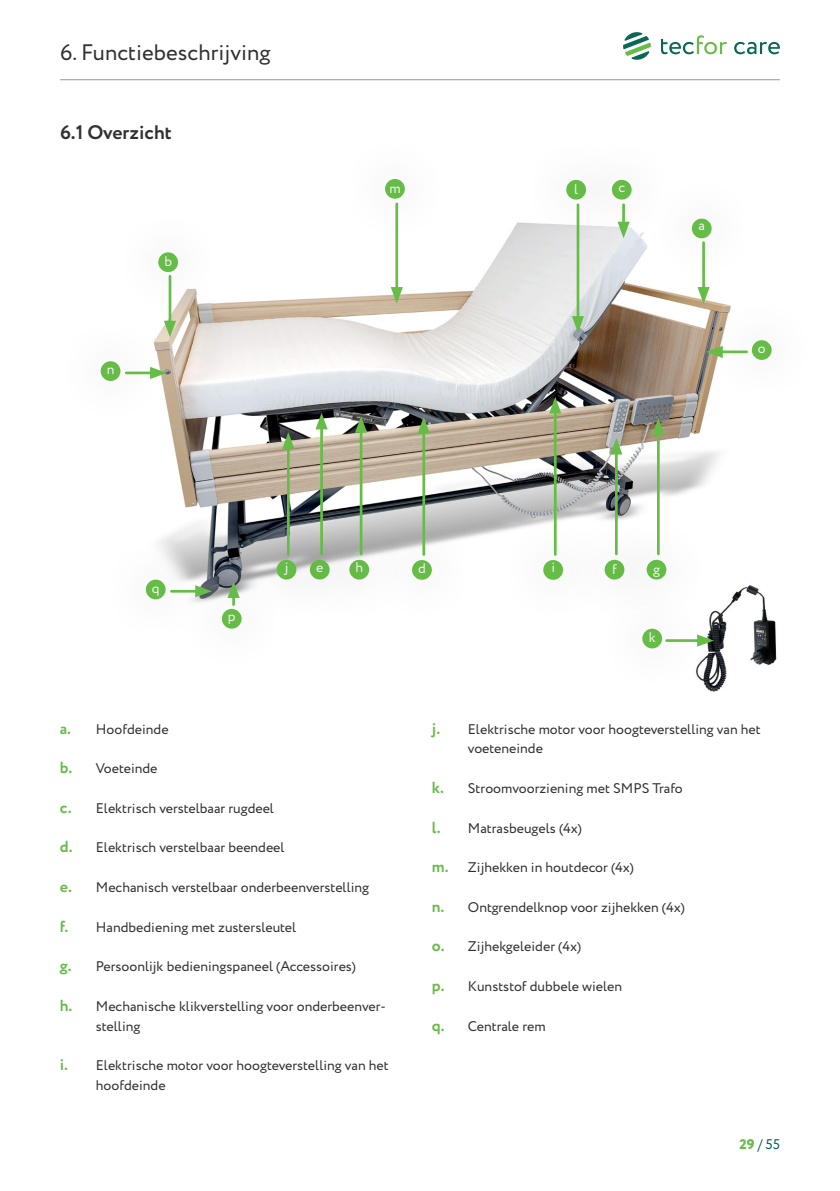
<style>
.page{position:relative;width:840px;height:1191px;background:#fff}
.page>*{position:absolute;margin:0;border:0;box-sizing:border-box;transform-origin:0 0}
.Page_Title_Main{font:22.4px "Circe";color:#312f30}
.t1{font:700 19.6px "Circe";color:#312f30}
.t2{font:14px/19.8px "Circe";color:#312f30}
.t3{font:14px "Circe";color:#f2f3f4}
.t4{font:14px "Circe";color:#046350}
.s1{font-weight:700;font-size:16px;color:#65bc46}
.s2{font-weight:800;color:#65bc46}
</style>
<div class="page">
<hr style="left:60px;top:79px;width:719px;height:1px;background:#312f30">
<svg style="left:661px;top:35px;width:65px;height:19px"></svg>
<svg style="left:734px;top:42px;width:45px;height:12px"></svg>
<svg style="left:623px;top:32px;width:27px;height:28px"></svg>
<img style="left:164px;top:222px;width:555px;height:343px">
<div style="left:647px;top:175px;width:108px;height:107px;background:#fefefe"></div>
<div style="left:691px;top:219px;width:20px;height:19px;background:#65bc46;border-radius:50%"></div>
<div style="left:178px;top:565px;width:107px;height:107px;background:#312f30;opacity:.3"></div>
<div style="left:222px;top:609px;width:19px;height:19px;background:#65bc46;border-radius:50%"></div>
<div style="left:522px;top:136px;width:107px;height:107px;background:#312f30;opacity:.3"></div>
<div style="left:642px;top:628px;width:19px;height:20px;background:#65bc46;border-radius:50%"></div>
<div style="left:707px;top:296px;width:108px;height:108px;background:#312f30;opacity:.3"></div>
<div style="left:751px;top:340px;width:20px;height:20px;background:#65bc46;border-radius:50%"></div>
<div style="left:101px;top:361px;width:19px;height:20px;background:#65bc46;border-radius:50%"></div>
<div style="left:567px;top:136px;width:108px;height:107px;background:#312f30;opacity:.3"></div>
<div style="left:611px;top:180px;width:20px;height:20px;background:#65bc46;border-radius:50%"></div>
<div style="left:114px;top:208px;width:108px;height:108px;background:#312f30;opacity:.3"></div>
<div style="left:158px;top:252px;width:20px;height:20px;background:#65bc46;border-radius:50%"></div>
<div style="left:368px;top:516px;width:107px;height:107px;background:#312f30;opacity:.3"></div>
<div style="left:412px;top:560px;width:19px;height:20px;background:#65bc46;border-radius:50%"></div>
<div style="left:266px;top:516px;width:107px;height:107px;background:#312f30;opacity:.3"></div>
<hr style="left:168px;top:276px;width:3px;height:49px;background:#65bc46">
<svg style="left:164px;top:321px;width:12px;height:16px"></svg>
<img style="left:696px;top:585px;width:81px;height:107px">
<hr style="left:701px;top:242px;width:3px;height:50px;background:#65bc46">
<svg style="left:697px;top:287px;width:12px;height:17px"></svg>
<hr style="left:622px;top:205px;width:2px;height:21px;background:#65bc46">
<svg style="left:617px;top:222px;width:12px;height:16px"></svg>
<hr style="left:422px;top:428px;width:3px;height:126px;background:#65bc46">
<svg style="left:417px;top:416px;width:12px;height:17px"></svg>
<hr style="left:320px;top:424px;width:3px;height:130px;background:#65bc46">
<svg style="left:315px;top:413px;width:12px;height:16px"></svg>
<hr style="left:614px;top:450px;width:3px;height:104px;background:#65bc46">
<svg style="left:610px;top:438px;width:12px;height:16px"></svg>
<div style="left:602px;top:516px;width:107px;height:107px;background:#fcfcfc"></div>
<div style="left:646px;top:560px;width:20px;height:19px;background:#65bc46;border-radius:50%"></div>
<hr style="left:656px;top:430px;width:3px;height:124px;background:#65bc46">
<svg style="left:652px;top:418px;width:12px;height:17px"></svg>
<hr style="left:359px;top:428px;width:3px;height:126px;background:#65bc46">
<svg style="left:355px;top:416px;width:12px;height:17px"></svg>
<div style="left:499px;top:516px;width:107px;height:107px;background:#fdfdfd"></div>
<div style="left:543px;top:560px;width:19px;height:20px;background:#65bc46;border-radius:50%"></div>
<hr style="left:553px;top:409px;width:3px;height:145px;background:#65bc46">
<svg style="left:549px;top:397px;width:12px;height:16px"></svg>
<div style="left:233px;top:516px;width:107px;height:107px;background:#312f30;opacity:.3"></div>
<div style="left:276px;top:560px;width:20px;height:19px;background:#65bc46;border-radius:50%"></div>
<hr style="left:287px;top:444px;width:2px;height:110px;background:#65bc46">
<svg style="left:282px;top:432px;width:12px;height:17px"></svg>
<hr style="left:666px;top:639px;width:35px;height:3px;background:#65bc46">
<svg style="left:696px;top:634px;width:17px;height:12px"></svg>
<hr style="left:576px;top:205px;width:3px;height:116px;background:#65bc46">
<svg style="left:571px;top:316px;width:12px;height:17px"></svg>
<div style="left:341px;top:135px;width:107px;height:107px;background:#fefefe"></div>
<div style="left:385px;top:179px;width:19px;height:20px;background:#65bc46;border-radius:50%"></div>
<hr style="left:395px;top:204px;width:3px;height:88px;background:#65bc46">
<svg style="left:390px;top:287px;width:12px;height:17px"></svg>
<hr style="left:126px;top:371px;width:29px;height:3px;background:#65bc46">
<svg style="left:150px;top:367px;width:17px;height:12px"></svg>
<hr style="left:717px;top:350px;width:29px;height:3px;background:#65bc46">
<svg style="left:705px;top:346px;width:17px;height:12px"></svg>
<svg style="left:227px;top:581px;width:12px;height:23px"></svg>
<div style="left:102px;top:536px;width:107px;height:107px;background:#312f30;opacity:.3"></div>
<div style="left:146px;top:579px;width:19px;height:20px;background:#65bc46;border-radius:50%"></div>
<hr style="left:171px;top:590px;width:29px;height:2px;background:#65bc46">
<svg style="left:195px;top:585px;width:17px;height:12px"></svg>
<p class="Page_Title_Main" style="left:60px;top:38px;width:212px">6. Functiebeschrijving</p>
<h4 class="t1" style="left:60px;top:119px;width:113px">6.1 Overzicht</h4>
<p class="t3" style="left:107px;top:360px;width:9px">n</p>
<p class="t3" style="left:164px;top:252px;width:9px">b</p>
<p class="t3" style="left:389px;top:179px;width:13px">m</p>
<p class="t3" style="left:574px;top:180px;width:6px">l</p>
<p class="t3" style="left:618px;top:178px;width:8px">c</p>
<p class="t3" style="left:698px;top:216px;width:8px">a</p>
<p class="t3" style="left:757px;top:339px;width:9px">o</p>
<p class="t3" style="left:152px;top:578px;width:9px">q</p>
<p class="t3" style="left:228px;top:607px;width:9px">p</p>
<p class="t3" style="left:355px;top:557px;width:9px">h</p>
<p class="t3" style="left:612px;top:559px;width:6px">f</p>
<p class="t3" style="left:284px;top:558px;width:5px">j</p>
<p class="t3" style="left:316px;top:558px;width:9px">e</p>
<p class="t3" style="left:418px;top:559px;width:9px">d</p>
<p class="t3" style="left:551px;top:557px;width:5px">i</p>
<p class="t3" style="left:652px;top:559px;width:8px">g</p>
<p class="t3" style="left:648px;top:628px;width:8px">k</p>
<p class="t2" style="left:60px;top:719px;width:110px"><span class="s1">a.</span> Hoofdeinde</p>
<p class="t2" style="left:60px;top:759px;width:99px"><span class="s1">b.</span> Voeteinde</p>
<p class="t2" style="left:60px;top:798px;width:215px"><span class="s1">c.</span> Elektrisch verstelbaar rugdeel</p>
<p class="t2" style="left:60px;top:838px;width:226px"><span class="s1">d.</span> Elektrisch verstelbaar beendeel</p>
<p class="t2" style="left:60px;top:877px;width:310px"><span class="s1">e.</span> Mechanisch verstelbaar onderbeenverstelling</p>
<p class="t2" style="left:60px;top:917px;width:238px"><span class="s1">f.</span> Handbediening met zustersleutel</p>
<p class="t2" style="left:60px;top:957px;width:297px"><span class="s1">g.</span> Persoonlijk bedieningspaneel (Accessoires)</p>
<p class="t2" style="left:96px;top:996px;width:291px;text-indent:-36px"><span class="s1">h.</span> Mechanische klikverstelling voor onderbeenver&shy;stelling</p>
<p class="t2" style="left:96px;top:1056px;width:294px;text-indent:-36px"><span class="s1">i.</span> Elektrische motor voor hoogteverstelling van het hoofdeinde</p>
<p class="t2" style="left:467px;top:719px;width:294px;text-indent:-36px"><span class="s1">j.</span> Elektrische motor voor hoogteverstelling van het voeteneinde</p>
<p class="t2" style="left:431px;top:778px;width:252px"><span class="s1">k.</span> Stroomvoorziening met SMPS Trafo</p>
<p class="t2" style="left:431px;top:818px;width:152px"><span class="s1">l.</span> Matrasbeugels (4x)</p>
<p class="t2" style="left:431px;top:858px;width:203px"><span class="s1">m.</span> Zijhekken in houtdecor (4x)</p>
<p class="t2" style="left:431px;top:897px;width:254px"><span class="s1">n.</span> Ontgrendelknop voor zijhekken (4x)</p>
<p class="t2" style="left:431px;top:937px;width:151px"><span class="s1">o.</span> Zijhekgeleider (4x)</p>
<p class="t2" style="left:431px;top:976px;width:192px"><span class="s1">p.</span> Kunststof dubbele wielen</p>
<p class="t2" style="left:431px;top:1016px;width:115px"><span class="s1">q.</span> Centrale rem</p>
<p class="t4" style="left:739px;top:1135px;width:42px"><span class="s2">29</span> / 55</p>
</div>
